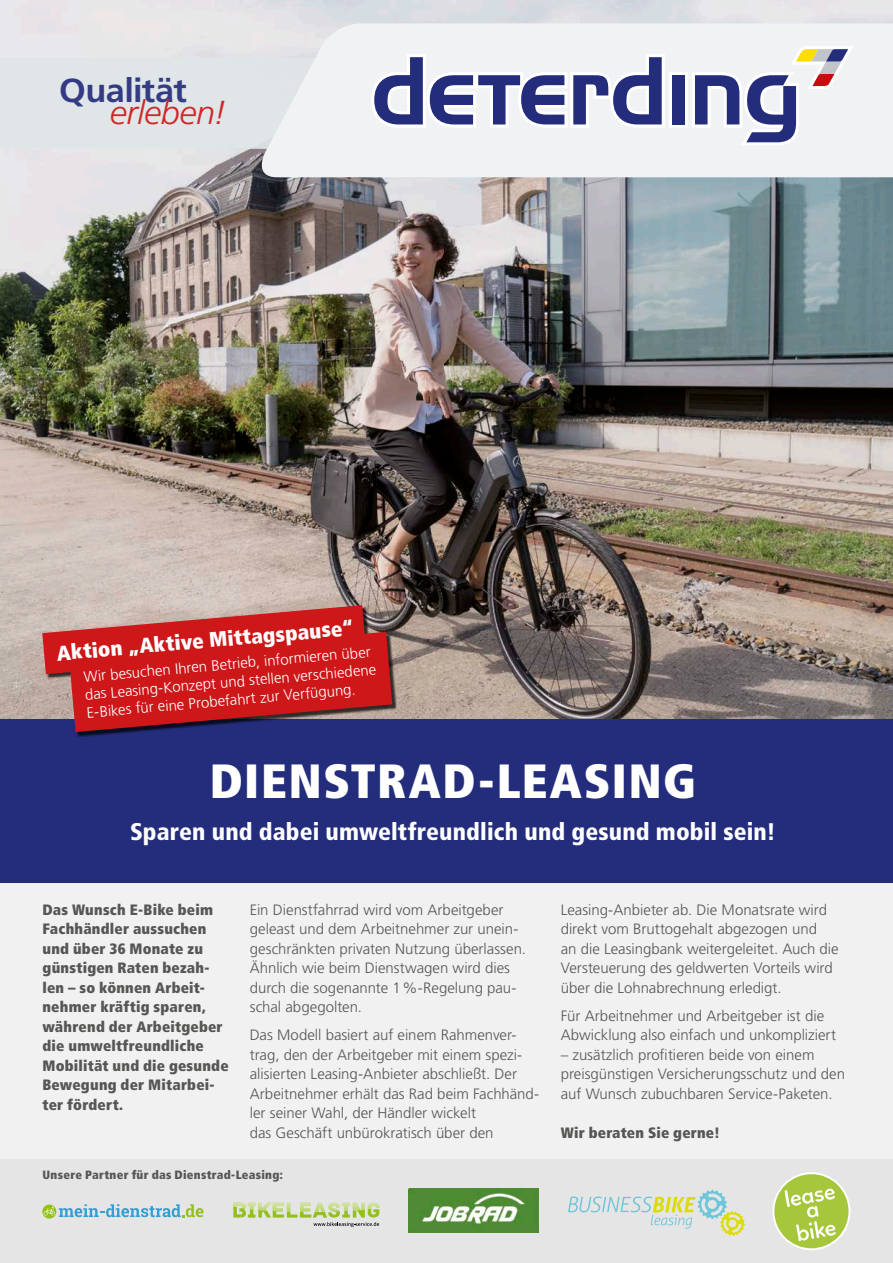
<style>
.page{position:relative;width:893px;height:1263px;background:#fff}
.page>*{position:absolute;margin:0;border:0;box-sizing:border-box;transform-origin:0 0}
.t1{font:900 condensed 48px "Frutiger LT Std";letter-spacing:.035em;color:#fff}
.t2{font:700 33.3px "Frutiger LT Std";letter-spacing:-.02em;color:#242d7c}
.t3{font:italic 300 33.3px "Frutiger LT Std";letter-spacing:-.015em;color:#cd1719}
.t4{font:900 condensed 24px "Frutiger LT Std";letter-spacing:.005em;color:#fff}
.Subhead{font:900 condensed 21px "Frutiger LT Std";color:#fff}
.t5{font:300 15px/19.5px "Frutiger LT Std";color:#565655}
.t6{font:900 condensed 15px/19.5px "Frutiger LT Std";letter-spacing:.015em;color:#565655}
.Subhead-2{font:300 15px "Frutiger LT Std";color:#fff}
.t7{font:900 condensed 12px "Frutiger LT Std";letter-spacing:.025em;color:#565655}
</style>
<div class="page">
<div style="left:0;top:882px;width:893px;height:277px;background:#f1f1f1"></div>
<img style="left:0;top:0;width:893px;height:719px">
<div style="left:0;top:719px;width:893px;height:163px;background:#242d7c"></div>
<div style="left:0;top:1159px;width:893px;height:104px;background:#e5e5e5"></div>
<svg style="left:568px;top:1190px;width:177px;height:46px"></svg>
<img style="left:408px;top:1189px;width:131px;height:44px">
<svg style="left:42px;top:1204px;width:14px;height:14px"></svg>
<svg style="left:44px;top:1204px;width:159px;height:13px"></svg>
<svg style="left:772px;top:1172px;width:78px;height:78px"></svg>
<svg style="left:233px;top:1202px;width:146px;height:25px"></svg>
<svg style="left:252px;top:23px;width:641px;height:154px;fill:#f0f2f3"></svg>
<svg style="left:371px;top:46px;width:482px;height:99px;fill:#f0f2f3"></svg>
<svg style="left:0;top:57px;width:564px;height:92px"></svg>
<svg style="left:573px;top:57px;width:89px;height:67px"></svg>
<div style="left:672px;top:75px;width:13px;height:49px;background:#242d7c"></div>
<svg style="left:695px;top:75px;width:44px;height:49px"></svg>
<svg style="left:746px;top:49px;width:102px;height:93px"></svg>
<div style="left:43px;top:606px;width:354px;height:131px;background:#000;opacity:.75"></div>
<svg style="left:42px;top:605px;width:350px;height:127px;background:#b93137"></svg>
<h2 class="t2" style="left:59px;top:71px;width:129px">Qualität</h2>
<h2 class="t3" style="left:110px;top:94px;width:118px">erleben!</h2>
<p class="Subhead" style="left:56px;top:641px;width:299px;rotate:-5deg">Aktion „Aktive Mittagspause“</p>
<p class="Subhead-2" style="left:83px;top:668px;width:290px;rotate:-5deg">Wir besuchen Ihren Betrieb, informieren über</p>
<p class="Subhead-2" style="left:84px;top:686px;width:294px;rotate:-5deg">das Leasing-Konzept und stellen verschiedene</p>
<p class="Subhead-2" style="left:86px;top:704px;width:271px;rotate:-5deg">E-Bikes für eine Probefahrt zur Verfügung.</p>
<p class="t1" style="left:210px;top:752px;width:488px">DIENSTRAD-LEASING</p>
<p class="t4" style="left:130px;top:817px;width:647px">Sparen und dabei umweltfreundlich und gesund mobil sein!</p>
<p class="t6" style="left:43px;top:899px;width:188px">Das Wunsch E-Bike beim<br>Fachhändler aussuchen und über 36 Monate zu günstigen Raten bezah&shy;len – so können Arbeit&shy;nehmer kräftig sparen, während der Arbeitgeber die umweltfreundliche<br>Mobilität und die gesunde<br>Bewegung der Mitarbei&shy;ter fördert.</p>
<p class="t5" style="left:250px;top:900px;width:278px">Ein Dienstfahrrad wird vom Arbeitgeber geleast und dem Arbeitnehmer zur unein&shy;geschränkten privaten Nutzung überlassen.<br>Ähnlich wie beim Dienstwagen wird dies durch die sogenannte 1%-Regelung pau&shy;schal abgegolten.</p>
<p class="t5" style="left:250px;top:1025px;width:291px">Das Modell basiert auf einem Rahmenver&shy;trag, den der Arbeitgeber mit einem spezi&shy;alisierten Leasing-Anbieter abschließt. Der Arbeitnehmer erhält das Rad beim Fachhänd&shy;ler seiner Wahl, der Händler wickelt<br>das Geschäft unbürokratisch über den</p>
<p class="t7" style="left:43px;top:1167px;width:242px">Unsere Partner für das Dienstrad-Leasing:</p>
<p class="t5" style="left:561px;top:900px;width:279px">Leasing-Anbieter ab. Die Monatsrate wird direkt vom Bruttogehalt abgezogen und<br>an die Leasingbank weitergeleitet. Auch die Versteuerung des geldwerten Vorteils wird über die Lohnabrechnung erledigt.</p>
<p class="t5" style="left:561px;top:1006px;width:277px">Für Arbeitnehmer und Arbeitgeber ist die<br>Abwicklung also einfach und unkompliziert</p>
<p class="t5" style="left:561px;top:1045px;width:286px">– zusätzlich profitieren beide von einem preisgünstigen Versicherungsschutz und den auf Wunsch zubuchbaren Service-Paketen.</p>
<p class="t6" style="left:561px;top:1122px;width:161px">Wir beraten Sie gerne!</p>
</div>
